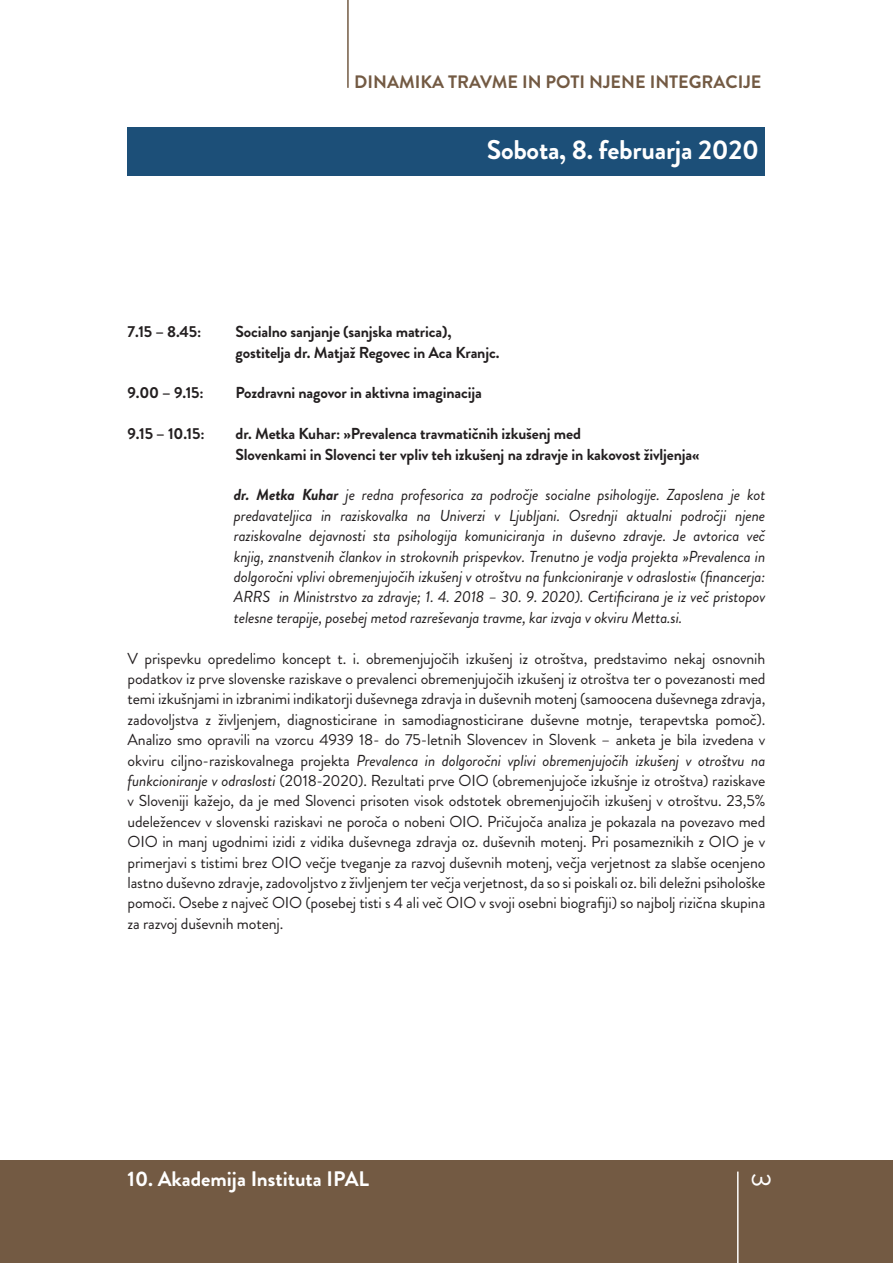
<style>
.page{position:relative;width:893px;height:1263px;background:#fff}
.page>*{position:absolute;margin:0;border:0;box-sizing:border-box;transform-origin:0 0}
.t1{font:700 27px "Brandon Grotesque";letter-spacing:-.01em;color:#fff}
.t2{font:27px "Brandon Grotesque";color:#fff}
.t3{font:700 21px "Brandon Grotesque";color:#fff}
.t4{font:700 18px "Brandon Grotesque";color:#735a43}
.t5{font:15.9px/20.4px "Brandon Grotesque";letter-spacing:-.01em;color:#231f20;text-align:justify}
.t6{font:italic 15.9px/20.4px "Brandon Grotesque";letter-spacing:-.01em;color:#231f20;text-align:justify}
.t7{font:700 15.9px/20.4px "Brandon Grotesque";letter-spacing:-.01em;color:#231f20}
.s1{font-weight:700}
.s2{font-style:italic}
</style>
<div class="page">
<div style="left:0;top:1160px;width:893px;height:103px;background:#735a43"></div>
<hr style="left:737px;top:1171px;width:2px;height:92px;background:#fff">
<hr style="left:347px;top:0;width:2px;height:88px;background:#735a43">
<div style="left:128px;top:128px;width:637px;height:48px;background:#1c4f78"></div>
<p class="t4" style="left:354px;top:70px;width:409px">DINAMIKA TRAVME IN POTI NJENE INTEGRACIJE</p>
<h1 class="t1" style="left:487px;top:131px;width:274px">Sobota, 8. februarja 2020</h1>
<p class="t7" style="left:128px;top:322px;width:75px">7.15 – 8.45:</p>
<p class="t7" style="left:236px;top:322px;width:265px">Socialno sanjanje (sanjska matrica), gostitelja dr. Matjaž Regovec in Aca Kranjc.</p>
<p class="t7" style="left:128px;top:383px;width:78px">9.00 – 9.15:</p>
<p class="t7" style="left:236px;top:383px;width:248px">Pozdravni nagovor in aktivna imaginacija</p>
<p class="t7" style="left:128px;top:424px;width:79px">9.15 – 10.15:</p>
<p class="t7" style="left:236px;top:424px;width:466px">dr. Metka Kuhar: »Prevalenca travmatičnih izkušenj med<br>Slovenkami in Slovenci ter vpliv teh izkušenj na zdravje in kakovost življenja«</p>
<p class="t6" style="left:234px;top:485px;width:533px"><span class="s1">dr. Metka Kuhar</span> je redna profesorica za področje socialne psihologije. Zaposlena je kot predavateljica in raziskovalka na Univerzi v Ljubljani. Osrednji aktualni področji njene raziskovalne dejavnosti sta psihologija komuniciranja in duševno zdravje. Je avtorica več knjig, znanstvenih člankov in strokovnih prispevkov. Trenutno je vodja projekta »Prevalenca in dolgoročni vplivi obremenjujočih izkušenj v otroštvu na funkcioniranje v odraslosti« (financerja:<br>ARRS in Ministrstvo za zdravje; 1. 4. 2018 – 30. 9. 2020). Certificirana je iz več pristopov telesne terapije, posebej metod razreševanja travme, kar izvaja v okviru Metta.si.</p>
<p class="t5" style="left:128px;top:648px;width:639px">V prispevku opredelimo koncept t. i. obremenjujočih izkušenj iz otroštva, predstavimo nekaj osnovnih podatkov iz prve slovenske raziskave o prevalenci obremenjujočih izkušenj iz otroštva ter o povezanosti med temi izkušnjami in izbranimi indikatorji duševnega zdravja in duševnih motenj (samoocena duševnega zdravja, zadovoljstva z življenjem, diagnosticirane in samodiagnosticirane duševne motnje, terapevtska pomoč).<br>Analizo smo opravili na vzorcu 4939 18- do 75-letnih Slovencev in Slovenk – anketa je bila izvedena v okviru ciljno-raziskovalnega projekta <span class="s2">Prevalenca in dolgoročni vplivi obremenjujočih izkušenj v otroštvu na funkcioniranje v odraslosti</span> (2018-2020). Rezultati prve OIO (obremenjujoče izkušnje iz otroštva) raziskave v Sloveniji kažejo, da je med Slovenci prisoten visok odstotek obremenjujočih izkušenj v otroštvu. 23,5% udeležencev v slovenski raziskavi ne poroča o nobeni OIO. Pričujoča analiza je pokazala na povezavo med OIO in manj ugodnimi izidi z vidika duševnega zdravja oz. duševnih motenj. Pri posameznikih z OIO je v primerjavi s tistimi brez OIO večje tveganje za razvoj duševnih motenj, večja verjetnost za slabše ocenjeno lastno duševno zdravje, zadovoljstvo z življenjem ter večja verjetnost, da so si poiskali oz. bili deležni psihološke pomoči. Osebe z največ OIO (posebej tisti s 4 ali več OIO v svoji osebni biografiji) so najbolj rizična skupina za razvoj duševnih motenj.</p>
<h2 class="t3" style="left:128px;top:1164px;width:243px">10. Akademija Instituta IPAL</h2>
<h1 class="t2" style="left:780px;top:1173px;width:16px;rotate:90deg">3</h1>
</div>
